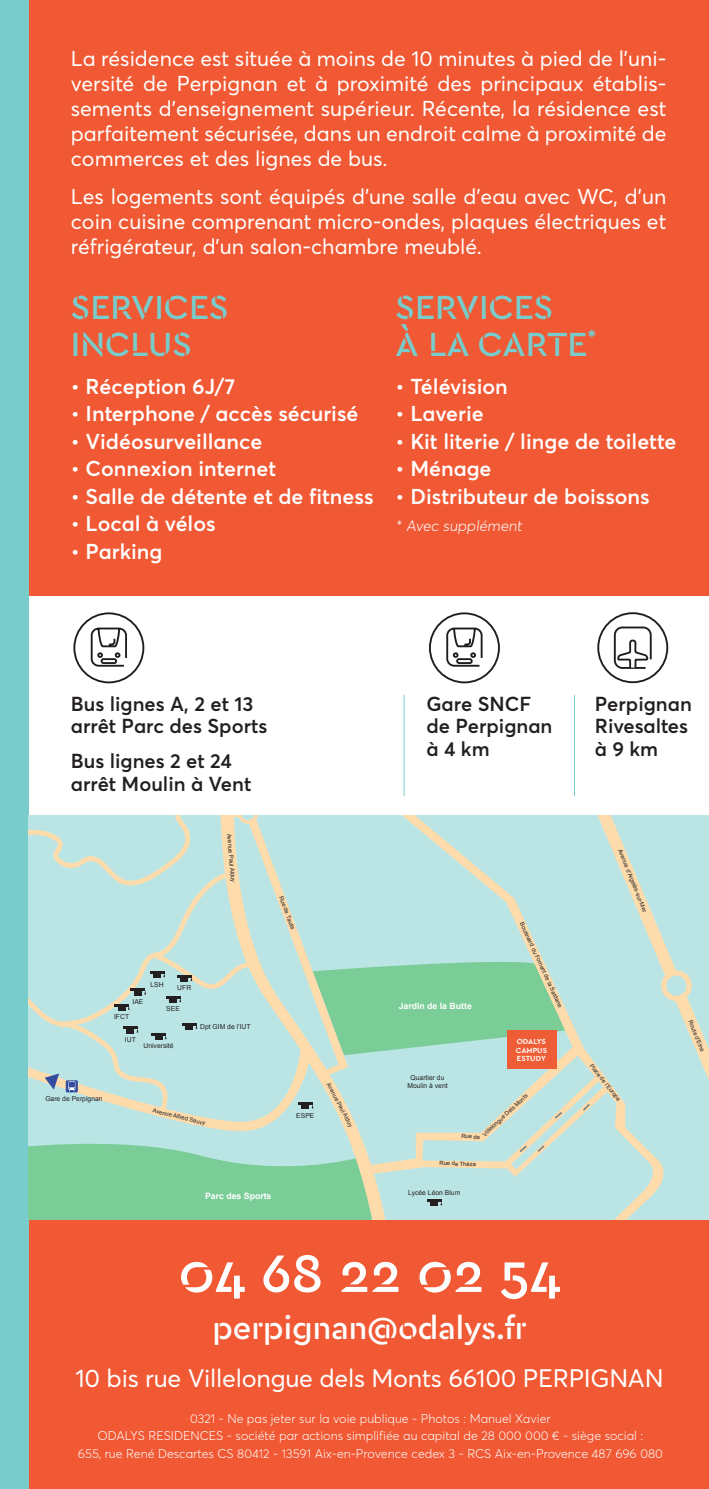
<style>
.page{position:relative;width:709px;height:1489px;background:#fff}
.page>*{position:absolute;margin:0;border:0;box-sizing:border-box;transform-origin:0 0}
.t1{font:500 55px "Cera Stencil Pro";color:#fff}
.t2{font:500 35px "Cera Stencil Pro";color:#78cccb}
.t3{font:500 32.5px "Cera Stencil Pro";color:#fff}
.t4{font:25px "Averta";letter-spacing:-.01em;color:#fff}
.t5{font:21.25px/25px "Averta";color:#fff;text-align:justify}
.t6{font:600 21.25px "Averta";color:#fff}
.t7{font:600 20px "Averta";color:#231f20}
.t8{font:300 15px "Averta";color:#fff}
.t9{font:300 12.5px "Averta";color:#fff}
.t10{font:700 8.75px "Arial";color:#fff}
.t11{font:700 7.75px/8.5px "Cera Stencil Pro";color:#fff}
.t12{font:6.75px/8.2px "Arial";color:#231f20;text-align:center}
.t13{font:5.75px "Arial";color:#231f20}
</style>
<div class="page">
<div style="left:28px;top:0;width:681px;height:1488px;background:#f05933"></div>
<div style="left:28px;top:595px;width:681px;height:220px;background:#fff"></div>
<div style="left:0;top:0;width:28px;height:1488px;background:#78cccb"></div>
<svg style="left:28px;top:815px;width:681px;height:404px;background:#b8dfd2"></svg>
<div style="left:73px;top:612px;width:71px;height:71px;border:2px solid #1d1d1b;border-radius:50%"></div>
<svg style="left:90px;top:627px;width:37px;height:40px"></svg>
<div style="left:429px;top:612px;width:71px;height:71px;border:2px solid #1d1d1b;border-radius:50%"></div>
<svg style="left:446px;top:627px;width:37px;height:40px"></svg>
<div style="left:597px;top:612px;width:71px;height:71px;border:2px solid #1d1d1b;border-radius:50%"></div>
<svg style="left:613px;top:626px;width:39px;height:57px"></svg>
<hr style="left:403px;top:694px;width:1px;height:102px;background:#78cccb">
<hr style="left:574px;top:694px;width:1px;height:102px;background:#78cccb">
<p class="t5" style="left:71px;top:46px;width:597px">La résidence est située à moins de 10 minutes à pied de l’uni&shy;versité de Perpignan et à proximité des principaux établis&shy;sements d’enseignement supérieur. Récente, la résidence est parfaitement sécurisée, dans un endroit calme à proximité de commerces et des lignes de bus.</p>
<p class="t5" style="left:71px;top:184px;width:597px">Les logements sont équipés d’une salle d’eau avec WC, d’un coin cuisine comprenant micro-ondes, plaques électriques et réfrigérateur, d’un salon-chambre meublé.</p>
<p class="t2" style="left:71px;top:284px;width:159px">SERVICES</p>
<p class="t2" style="left:71px;top:321px;width:123px">INCLUS</p>
<p class="t6" style="left:71px;top:373px;width:166px">• Réception 6J/7</p>
<p class="t6" style="left:71px;top:400px;width:289px">• Interphone / accès sécurisé</p>
<p class="t6" style="left:71px;top:428px;width:193px">• Vidéosurveillance</p>
<p class="t6" style="left:71px;top:455px;width:207px">• Connexion internet</p>
<p class="t6" style="left:71px;top:483px;width:304px">• Salle de détente et de fitness</p>
<p class="t6" style="left:71px;top:510px;width:146px">• Local à vélos</p>
<p class="t6" style="left:71px;top:538px;width:93px">• Parking</p>
<p class="t2" style="left:395px;top:284px;width:159px">SERVICES</p>
<p class="t2" style="left:395px;top:321px;width:202px">À LA CARTE<sup>*</sup></p>
<p class="t6" style="left:395px;top:373px;width:114px">• Télévision</p>
<p class="t6" style="left:395px;top:400px;width:90px">• Laverie</p>
<p class="t6" style="left:395px;top:428px;width:282px">• Kit literie / linge de toilette</p>
<p class="t6" style="left:395px;top:455px;width:97px">• Ménage</p>
<p class="t6" style="left:395px;top:483px;width:256px">• Distributeur de boissons</p>
<p class="t8" style="left:395px;top:516px;width:131px">* Avec supplément</p>
<p class="t7" style="left:71px;top:691px;width:184px">Bus lignes A, 2 et 13</p>
<p class="t7" style="left:71px;top:713px;width:198px">arrêt Parc des Sports</p>
<p class="t7" style="left:71px;top:748px;width:163px">Bus lignes 2 et 24</p>
<p class="t7" style="left:71px;top:771px;width:182px">arrêt Moulin à Vent</p>
<p class="t13" style="left:233px;top:833px;width:50px;rotate:85deg">Avenue Paul Alduy</p>
<p class="t13" style="left:285px;top:894px;width:37px;rotate:70deg">Rue de Taulis</p>
<p class="t12" style="left:150px;top:980px;width:15px">LSH</p>
<p class="t12" style="left:132px;top:997px;width:12px">IAE</p>
<p class="t12" style="left:177px;top:983px;width:15px">UFR</p>
<p class="t12" style="left:114px;top:1012px;width:17px">IFCT</p>
<p class="t12" style="left:125px;top:1035px;width:12px">IUT</p>
<p class="t12" style="left:166px;top:1005px;width:15px">SEE</p>
<p class="t12" style="left:143px;top:1041px;width:32px">Université</p>
<p class="t12" style="left:200px;top:1022px;width:52px">Dpt GIM de l’IUT</p>
<p class="t12" style="left:45px;top:1094px;width:59px">Gare de Perpignan</p>
<p class="t13" style="left:154px;top:1106px;width:55px;rotate:14deg">Avenue Alfred Sauvy</p>
<p class="t12" style="left:296px;top:1111px;width:20px">ESPE</p>
<p class="t13" style="left:332px;top:1081px;width:50px;rotate:62deg">Avenue Paul Alduy</p>
<p class="t10" style="left:205px;top:1190px;width:68px">Parc des Sports</p>
<p class="t7" style="left:426px;top:691px;width:106px">Gare SNCF</p>
<p class="t7" style="left:426px;top:713px;width:128px">de Perpignan</p>
<p class="t7" style="left:426px;top:736px;width:65px">à 4 km</p>
<p class="t7" style="left:595px;top:691px;width:99px">Perpignan</p>
<p class="t7" style="left:595px;top:713px;width:95px">Rivesaltes</p>
<p class="t7" style="left:595px;top:736px;width:65px">à 9 km</p>
<p class="t10" style="left:399px;top:999px;width:75px">Jardin de la Butte</p>
<p class="t12" style="left:407px;top:1073px;width:42px">Quartier du<br>Moulin à vent</p>
<p class="t13" style="left:525px;top:920px;width:95px;rotate:65deg">Boulevard du Foment de la Sardane</p>
<p class="t11" style="left:516px;top:1036px;width:33px">ODALYS<br>CAMPUS<br>ESTUDY</p>
<p class="t13" style="left:481px;top:1132px;width:61px;rotate:-43deg">Villelongue Dels Monts</p>
<p class="t13" style="left:461px;top:1132px;width:20px;rotate:2deg">Rue de</p>
<p class="t13" style="left:439px;top:1159px;width:38px;rotate:1deg">Rue de Théza</p>
<p class="t12" style="left:408px;top:1188px;width:54px">Lycée Léon Blum</p>
<p class="t13" style="left:623px;top:847px;width:69px;rotate:68deg">Avenue d’Argelès-sur-Mer</p>
<p class="t13" style="left:594px;top:1062px;width:47px;rotate:51deg">Place de l’Europe</p>
<p class="t13" style="left:694px;top:1019px;width:35px;rotate:68deg">Route d’Elne</p>
<p class="t1" style="left:178px;top:1236px;width:384px">04 68 22 02 54</p>
<p class="t3" style="left:212px;top:1306px;width:316px">perpignan@odalys.fr</p>
<p class="t4" style="left:75px;top:1362px;width:590px">10 bis rue Villelongue dels Monts 66100 PERPIGNAN</p>
<p class="t9" style="left:190px;top:1410px;width:362px">0321 - Ne pas jeter sur la voie publique - Photos : Manuel Xavier</p>
<p class="t9" style="left:97px;top:1428px;width:547px">ODALYS RESIDENCES - société par actions simplifiée au capital de 28 000 000 € - siège social :</p>
<p class="t9" style="left:78px;top:1445px;width:586px">655, rue René Descartes CS 80412 - 13591 Aix-en-Provence cedex 3 - RCS Aix-en-Provence 487 696 080</p>
</div>
